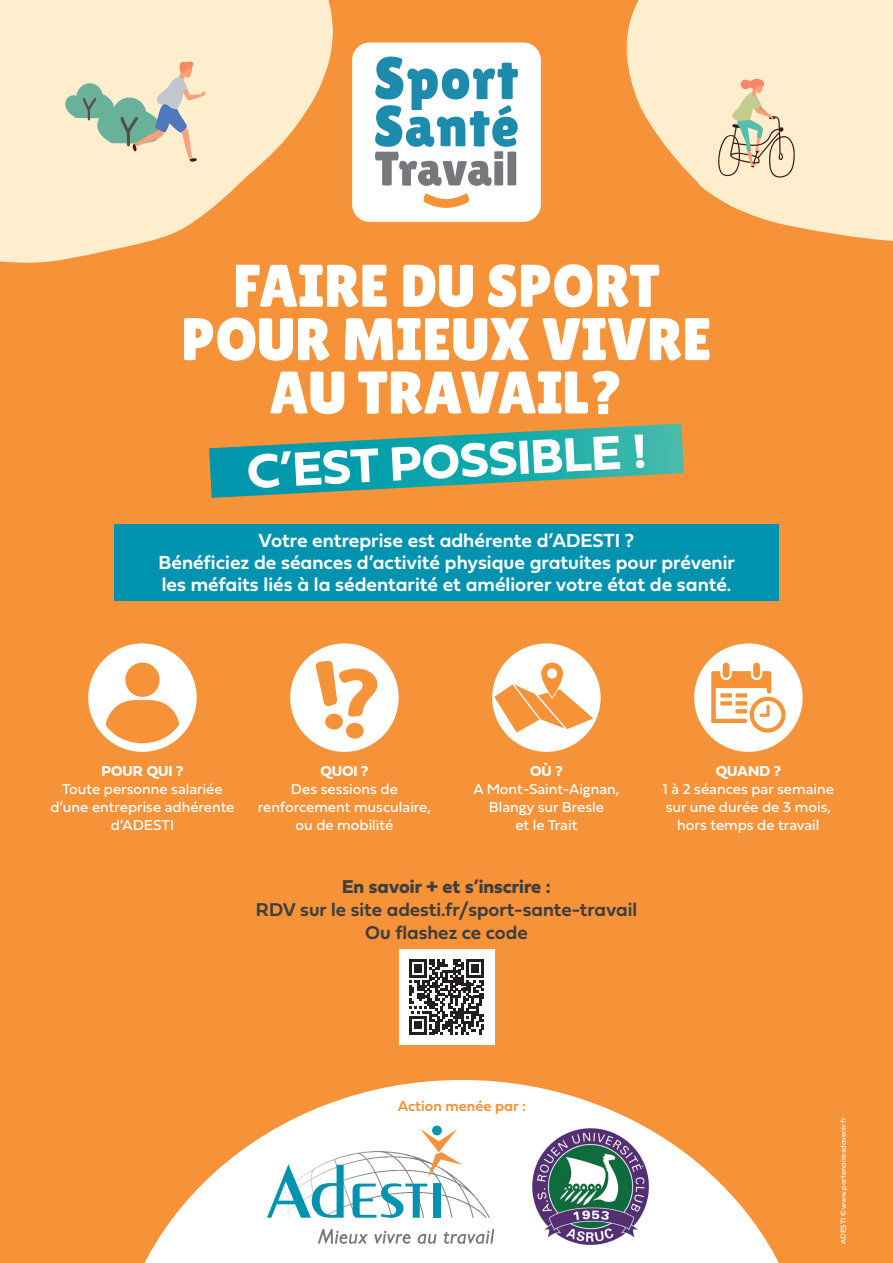
<style>
.page{position:relative;width:893px;height:1263px;background:#f69238}
.page>*{position:absolute;margin:0;border:0;box-sizing:border-box;transform-origin:0 0}
.t1{font:60px/53.4px "Lilita One";color:#fff;text-align:center}
.t2{font:50.1px "Fieldwork Geo Bold";color:#fff}
.t3{font:19.8px/22.2px "Fieldwork Geo Demibold";color:#fff;text-align:center}
.t4{font:19.35px/23.2px "Fieldwork Geo Demibold";color:#3e3e3f;text-align:center}
.t5{font:19.35px "Fieldwork Geo Bold";color:#3e3e3f}
.t6{font:15px/18px "Fieldwork Hum";color:#fff;text-align:center}
.t7{font:15px "Fieldwork Geo Bold";color:#fff}
.t8{font:15px "Fieldwork Geo Demibold";color:#f69238}
.t9{font:7.5px "Fieldwork Geo Regular";color:#fff}
</style>
<div class="page">
<svg style="left:144px;top:1080px;width:635px;height:183px;fill:#fff"></svg>
<div style="left:399px;top:949px;width:95px;height:96px;background:#fff"></div>
<svg style="left:409px;top:959px;width:75px;height:75px"></svg>
<img style="left:266px;top:1151px;width:224px;height:66px">
<svg style="left:267px;top:1164px;width:77px;height:54px;background:#a7d8e2"></svg>
<svg style="left:353px;top:1183px;width:74px;height:35px;background:#99d1dc"></svg>
<div style="left:433px;top:1183px;width:7px;height:35px;background:#0093b0"></div>
<svg style="left:432px;top:1125px;width:10px;height:10px"></svg>
<svg style="left:420px;top:1129px;width:42px;height:48px"></svg>
<svg style="left:318px;top:1229px;width:50px;height:15px"></svg>
<svg style="left:374px;top:1231px;width:37px;height:13px"></svg>
<svg style="left:418px;top:1234px;width:18px;height:10px"></svg>
<svg style="left:443px;top:1229px;width:51px;height:15px"></svg>
<img style="left:526px;top:1121px;width:130px;height:130px">
<div style="left:114px;top:524px;width:665px;height:76px;background:#0093b0"></div>
<svg style="left:0;top:0;width:333px;height:263px;fill:#feeecd"></svg>
<svg style="left:65px;top:61px;width:141px;height:101px;background:#d2d4bb"></svg>
<div style="left:352px;top:43px;width:189px;height:179px;background:#fff;border-radius:17px"></div>
<svg style="left:375px;top:57px;width:143px;height:129px"></svg>
<svg style="left:424px;top:193px;width:45px;height:15px"></svg>
<svg style="left:209px;top:423px;width:475px;height:75px"></svg>
<div style="left:88px;top:643px;width:109px;height:109px;background:#fff;border-radius:50%"></div>
<div style="left:694px;top:643px;width:109px;height:109px;background:#fff;border-radius:50%"></div>
<div style="left:290px;top:643px;width:109px;height:109px;background:#fff;border-radius:50%"></div>
<div style="left:492px;top:643px;width:109px;height:109px;background:#fff;border-radius:50%"></div>
<svg style="left:626px;top:0;width:267px;height:241px;fill:#feeecd"></svg>
<svg style="left:718px;top:79px;width:77px;height:99px;background:#e4d5b5"></svg>
<div style="left:125px;top:663px;width:35px;height:34px;background:#f69238;border-radius:50%"></div>
<svg style="left:106px;top:700px;width:73px;height:47px"></svg>
<svg style="left:494px;top:663px;width:99px;height:69px"></svg>
<svg style="left:711px;top:663px;width:74px;height:69px"></svg>
<svg style="left:315px;top:660px;width:63px;height:79px"></svg>
<h1 class="t1" style="left:181px;top:259px;width:532px">FAIRE DU SPORT<br>POUR MIEUX VIVRE<br>AU TRAVAIL?</h1>
<h2 class="t2" style="left:245px;top:432px;width:401px;rotate:-3deg">C’EST POSSIBLE !</h2>
<h3 class="t3" style="left:159px;top:528px;width:578px">Votre entreprise est adhérente d’ADESTI ?<br>Bénéficiez de séances d’activité physique gratuites pour prévenir les méfaits liés à la sédentarité et améliorer votre état de santé.</h3>
<p class="t7" style="left:101px;top:759px;width:84px">POUR QUI ?</p>
<p class="t6" style="left:50px;top:780px;width:186px">Toute personne salariée d’une entreprise adhérente d’ADESTI</p>
<p class="t7" style="left:320px;top:759px;width:50px">QUOI ?</p>
<p class="t6" style="left:258px;top:780px;width:175px">Des sessions de renforcement musculaire, ou de mobilité</p>
<p class="t7" style="left:530px;top:759px;width:34px">OÙ ?</p>
<p class="t6" style="left:473px;top:780px;width:147px">A Mont-Saint-Aignan,<br>Blangy sur Bresle<br>et le Trait</p>
<p class="t5" style="left:342px;top:871px;width:210px">En savoir + et s’inscrire :</p>
<p class="t4" style="left:256px;top:897px;width:383px">RDV sur le site adesti.fr/sport-sante-travail<br>Ou flashez ce code</p>
<p class="t7" style="left:716px;top:759px;width:67px">QUAND ?</p>
<p class="t6" style="left:663px;top:780px;width:173px">1 à 2 séances par semaine sur une durée de 3 mois, hors temps de travail</p>
<p class="t8" style="left:398px;top:1094px;width:130px">Action menée par :</p>
<p class="t9" style="left:837px;top:1244px;width:128px;rotate:-90deg">ADESTI © www.partenairesdavenir.fr</p>
</div>
